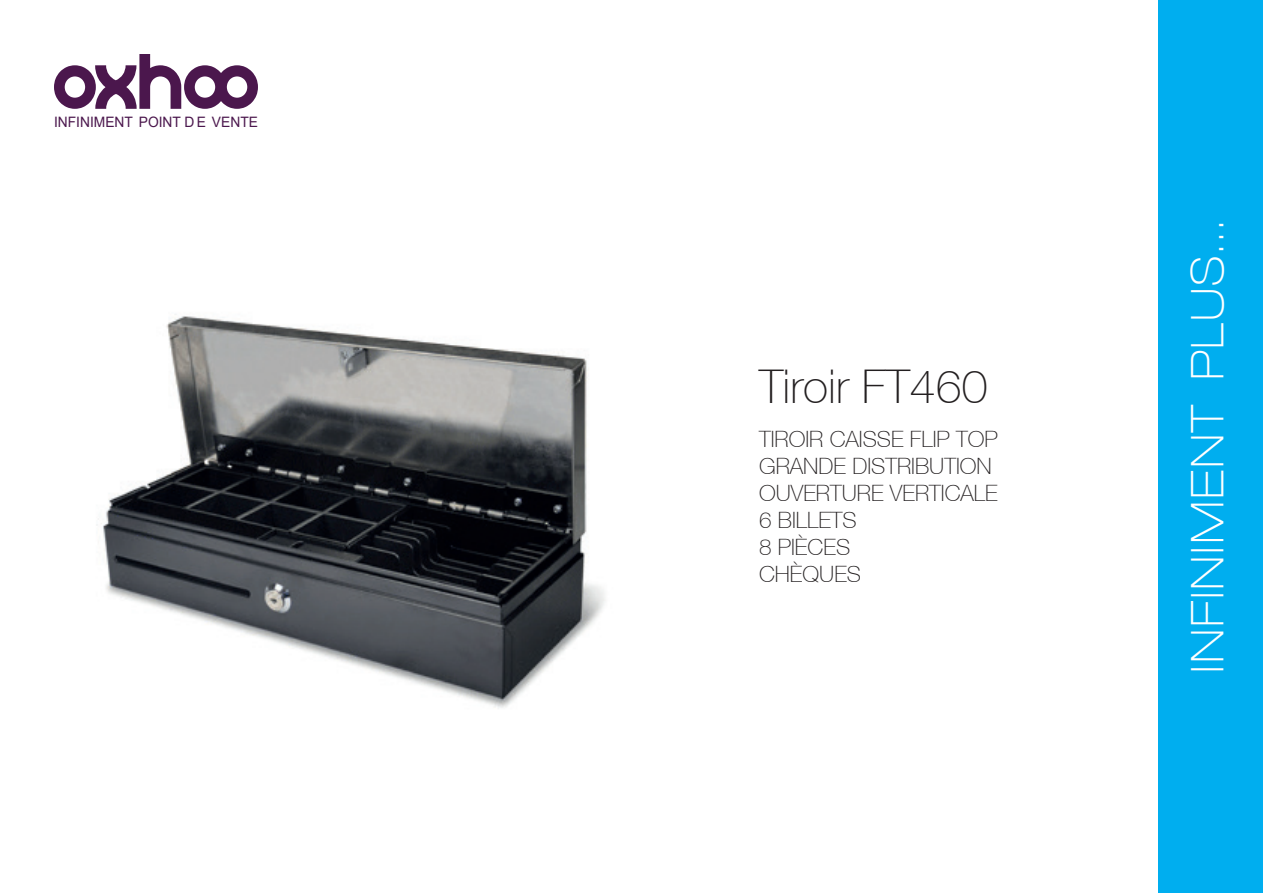
<style>
.page{position:relative;width:1263px;height:893px;background:#fff}
.page>*{position:absolute;margin:0;border:0;box-sizing:border-box;transform-origin:0 0}
.t1{font:100 46.5px "Helvetica 35";color:#231f20}
.t2{font:100 expanded 45px "Helvetica 33";letter-spacing:.04em;color:#fff}
.t3{font:100 22.5px/27px "Helvetica 35";color:#231f20}
.t4{font:14.4px "Arial";color:#4b174d;scale:.96 1}
</style>
<div class="page">
<img style="left:96px;top:314px;width:510px;height:394px">
<div style="left:1159px;top:0;width:104px;height:893px;background:#00aeef"></div>
<svg style="left:54px;top:54px;width:204px;height:55px"></svg>
<p class="t4" style="left:54px;top:112px;width:214px">INFINIMENT POINT D E VENTE</p>
<h1 class="t1" style="left:759px;top:360px;width:230px">Tiroir FT460</h1>
<p class="t3" style="left:759px;top:425px;width:240px">TIROIR CAISSE FLIP TOP<br>GRANDE DISTRIBUTION<br>OUVERTURE VERTICALE<br>6 BILLETS<br>8 PIÈCES<br>CHÈQUES</p>
<h2 class="t2" style="left:1180px;top:673px;width:454px;rotate:-90deg">INFINIMENT PLUS...</h2>
</div>
